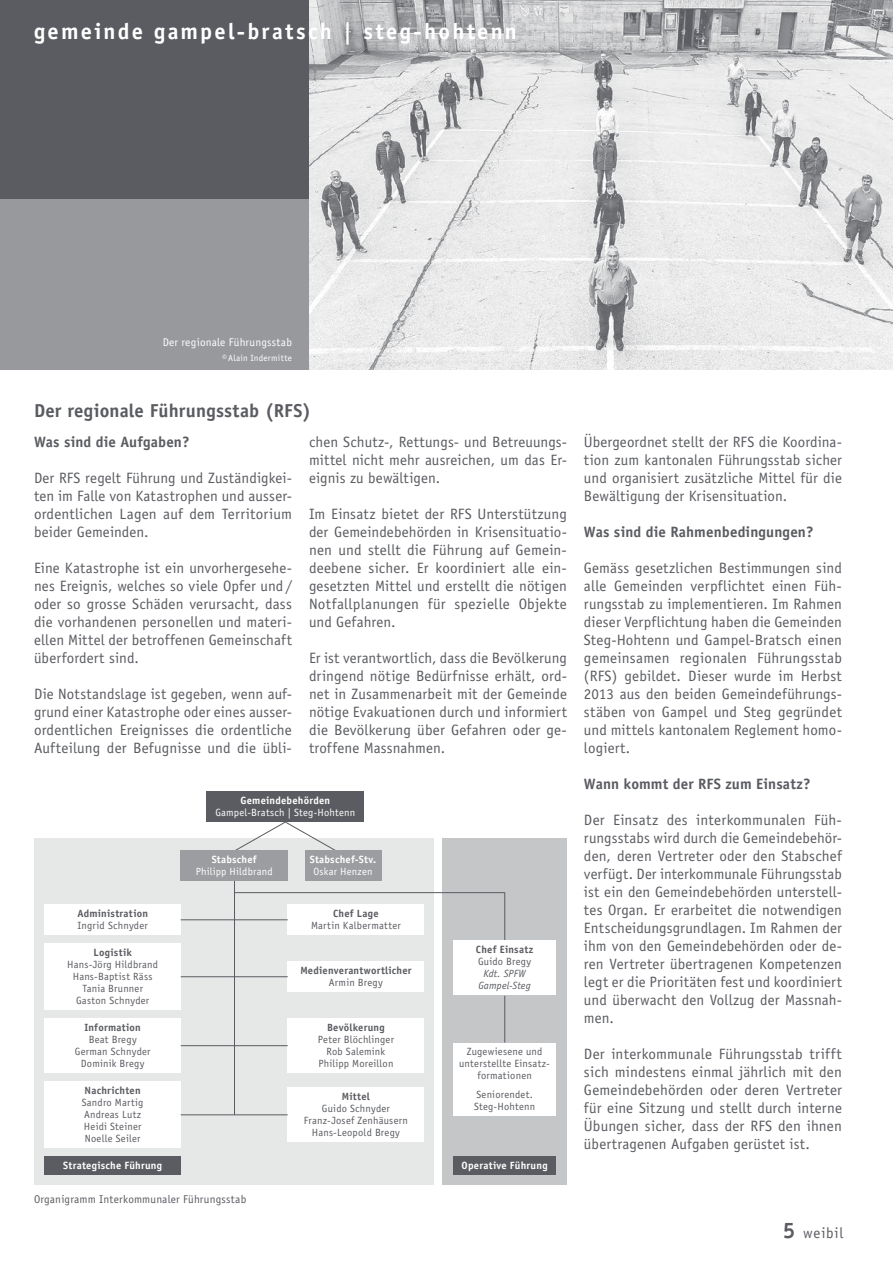
<style>
.page{position:relative;width:893px;height:1263px;background:#fff}
.page>*{position:absolute;margin:0;border:0;box-sizing:border-box;transform-origin:0 0}
.t1{font:700 22.5px "Officina Sans";letter-spacing:.1em;color:#fff}
.t2{font:700 18.75px "Officina Sans";letter-spacing:.01em;color:#5a5c61}
.t3{font:15px/18px "Officina Sans";letter-spacing:.01em;color:#5a5c61;text-align:justify}
.t4{font:700 15px "Officina Sans";letter-spacing:.01em;color:#5a5c61}
.t5{font:11.25px "Officina Sans";letter-spacing:.015em;color:#5a5c61}
.t6{font:11.25px "Officina Sans";letter-spacing:.02em;color:#fff}
.t7{font:10.5px/12px "Officina Sans";letter-spacing:.02em;color:#5a5c61;text-align:center}
.t8{font:700 10.5px "Officina Sans";letter-spacing:.02em;color:#5a5c61}
.t9{font:700 10.5px "Officina Sans";letter-spacing:.02em;color:#fff}
.t10{font:10.5px "Officina Sans";letter-spacing:.02em;color:#fff}
.t11{font:italic 10.5px/12px "Officina Sans";letter-spacing:.015em;color:#5a5c61;text-align:center}
.t12{font:9px "Officina Sans";letter-spacing:.025em;color:#fff}
.s1{font-weight:700;font-size:22.5px}
</style>
<div class="page">
<div style="left:0;top:0;width:893px;height:370px;background:#5a5c61"></div>
<div style="left:0;top:200px;width:309px;height:170px;background:#98999c"></div>
<img style="left:309px;top:0;width:584px;height:370px">
<div style="left:34px;top:838px;width:400px;height:346px;background:#e6e7e7"></div>
<div style="left:442px;top:838px;width:125px;height:346px;background:#c5c6c8"></div>
<div style="left:207px;top:791px;width:157px;height:31px;background:#5a5c61"></div>
<div style="left:454px;top:1156px;width:102px;height:19px;background:#5a5c61"></div>
<div style="left:45px;top:904px;width:136px;height:31px;background:#fff"></div>
<div style="left:45px;top:1156px;width:136px;height:19px;background:#5a5c61"></div>
<div style="left:288px;top:904px;width:136px;height:31px;background:#fff"></div>
<div style="left:288px;top:961px;width:136px;height:31px;background:#fff"></div>
<div style="left:288px;top:1018px;width:136px;height:55px;background:#fff"></div>
<div style="left:288px;top:1087px;width:136px;height:55px;background:#fff"></div>
<div style="left:45px;top:1018px;width:136px;height:55px;background:#fff"></div>
<div style="left:45px;top:1081px;width:136px;height:67px;background:#fff"></div>
<div style="left:45px;top:943px;width:136px;height:67px;background:#fff"></div>
<hr style="left:234px;top:881px;width:1px;height:234px;background:#5a5c61">
<hr style="left:504px;top:892px;width:1px;height:48px;background:#5a5c61">
<hr style="left:504px;top:996px;width:1px;height:46px;background:#5a5c61">
<hr style="left:181px;top:919px;width:107px;height:1px;background:#5a5c61">
<hr style="left:234px;top:892px;width:271px;height:1px;background:#5a5c61">
<hr style="left:181px;top:976px;width:107px;height:1px;background:#5a5c61">
<hr style="left:181px;top:1045px;width:107px;height:1px;background:#5a5c61">
<hr style="left:181px;top:1114px;width:107px;height:1px;background:#5a5c61">
<div style="left:454px;top:940px;width:102px;height:55px;background:#fff"></div>
<div style="left:454px;top:1043px;width:102px;height:73px;background:#fff"></div>
<svg style="left:235px;top:822px;width:101px;height:28px"></svg>
<div style="left:181px;top:850px;width:107px;height:31px;background:#9c9da0"></div>
<div style="left:305px;top:850px;width:76px;height:31px;background:#9c9da0"></div>
<h1 class="t1" style="left:34px;top:17px;width:484px">gemeinde gampel-bratsch | steg-hohtenn</h1>
<p class="t6" style="left:163px;top:336px;width:131px">Der regionale Führungsstab</p>
<p class="t12" style="left:222px;top:353px;width:71px">©Alain Indermitte</p>
<p class="t2" style="left:34px;top:399px;width:278px">Der regionale Führungsstab (RFS)</p>
<p class="t4" style="left:34px;top:432px;width:157px">Was sind die Aufgaben?</p>
<p class="t3" style="left:34px;top:468px;width:259px">Der RFS regelt Führung und Zuständigkei&shy;ten im Falle von Katastrophen und ausser&shy;ordentlichen Lagen auf dem Territorium beider Gemeinden.</p>
<p class="t3" style="left:34px;top:558px;width:259px">Eine Katastrophe ist ein unvorhergesehe&shy;nes Ereignis, welches so viele Opfer und/ oder so grosse Schäden verursacht, dass die vorhandenen personellen und materi&shy;ellen Mittel der betroffenen Gemeinschaft überfordert sind.</p>
<p class="t3" style="left:34px;top:684px;width:259px">Die Notstandslage ist gegeben, wenn auf&shy;grund einer Katastrophe oder eines ausser&shy;ordentlichen Ereignisses die ordentliche Aufteilung der Befugnisse und die übli-</p>
<p class="t3" style="left:309px;top:432px;width:259px">chen Schutz-, Rettungs- und Betreuungs&shy;mittel nicht mehr ausreichen, um das Er&shy;eignis zu bewältigen.</p>
<p class="t3" style="left:309px;top:504px;width:259px">Im Einsatz bietet der RFS Unterstützung der Gemeindebehörden in Krisensituatio&shy;nen und stellt die Führung auf Gemein&shy;deebene sicher. Er koordiniert alle ein&shy;gesetzten Mittel und erstellt die nötigen Notfallplanungen für spezielle Objekte und Gefahren.</p>
<p class="t3" style="left:309px;top:648px;width:259px">Er ist verantwortlich, dass die Bevölkerung dringend nötige Bedürfnisse erhält, ord&shy;net in Zusammenarbeit mit der Gemeinde nötige Evakuationen durch und informiert die Bevölkerung über Gefahren oder ge&shy;troffene Massnahmen.</p>
<p class="t9" style="left:241px;top:794px;width:91px">Gemeindebehörden</p>
<p class="t10" style="left:215px;top:806px;width:141px">Gampel-Bratsch | Steg-Hohtenn</p>
<p class="t8" style="left:77px;top:907px;width:72px">Administration</p>
<p class="t7" style="left:78px;top:919px;width:72px">Ingrid Schnyder</p>
<p class="t8" style="left:93px;top:946px;width:40px">Logistik</p>
<p class="t7" style="left:67px;top:958px;width:92px">Hans-Jörg Hildbrand<br>Hans-Baptist Räss<br>Tania Brunner<br>Gaston Schnyder</p>
<p class="t8" style="left:84px;top:1020px;width:58px">Information</p>
<p class="t7" style="left:75px;top:1033px;width:77px">Beat Bregy<br>German Schnyder<br>Dominik Bregy</p>
<p class="t8" style="left:85px;top:1084px;width:58px">Nachrichten</p>
<p class="t7" style="left:82px;top:1096px;width:63px;text-align:left">Sandro Martig<br>Andreas Lutz<br>Heidi Steiner<br>Noelle Seiler</p>
<p class="t9" style="left:63px;top:1158px;width:100px">Strategische Führung</p>
<p class="t9" style="left:212px;top:852px;width:47px">Stabschef</p>
<p class="t10" style="left:196px;top:865px;width:78px">Philipp Hildbrand</p>
<p class="t5" style="left:34px;top:1192px;width:214px">Organigramm Interkommunaler Führungsstab</p>
<p class="t9" style="left:310px;top:852px;width:68px">Stabschef-Stv.</p>
<p class="t10" style="left:314px;top:865px;width:61px">Oskar Henzen</p>
<p class="t8" style="left:333px;top:907px;width:47px">Chef Lage</p>
<p class="t7" style="left:311px;top:919px;width:91px">Martin Kalbermatter</p>
<p class="t8" style="left:300px;top:964px;width:113px">Medienverantwortlicher</p>
<p class="t7" style="left:329px;top:976px;width:56px">Armin Bregy</p>
<p class="t8" style="left:327px;top:1020px;width:59px">Bevölkerung</p>
<p class="t7" style="left:318px;top:1033px;width:78px">Peter Blöchlinger<br>Rob Salemink<br>Philipp Moreillon</p>
<p class="t8" style="left:342px;top:1090px;width:30px">Mittel</p>
<p class="t7" style="left:304px;top:1102px;width:106px">Guido Schnyder<br>Franz-Josef Zenhäusern<br>Hans-Leopold Bregy</p>
<p class="t8" style="left:476px;top:943px;width:59px">Chef Einsatz</p>
<p class="t7" style="left:478px;top:955px;width:55px">Guido Bregy</p>
<p class="t11" style="left:478px;top:967px;width:54px">Kdt. SPFW<br>Gampel-Steg</p>
<p class="t7" style="left:459px;top:1045px;width:91px">Zugewiesene und unterstellte Einsatz&shy;formationen</p>
<p class="t7" style="left:474px;top:1088px;width:63px;text-align:left">Seniorendet.<br>Steg-Hohtenn</p>
<p class="t9" style="left:462px;top:1158px;width:88px">Operative Führung</p>
<p class="t3" style="left:584px;top:432px;width:259px">Übergeordnet stellt der RFS die Koordina&shy;tion zum kantonalen Führungsstab sicher und organisiert zusätzliche Mittel für die Bewältigung der Krisensituation.</p>
<p class="t4" style="left:584px;top:522px;width:231px">Was sind die Rahmenbedingungen?</p>
<p class="t3" style="left:584px;top:558px;width:259px">Gemäss gesetzlichen Bestimmungen sind alle Gemeinden verpflichtet einen Füh&shy;rungsstab zu implementieren. Im Rahmen dieser Verpflichtung haben die Gemeinden Steg-Hohtenn und Gampel-Bratsch einen gemeinsamen regionalen Führungsstab (RFS) gebildet. Dieser wurde im Herbst 2013 aus den beiden Gemeindeführungs&shy;stäben von Gampel und Steg gegründet und mittels kantonalem Reglement homo&shy;logiert.</p>
<p class="t4" style="left:584px;top:774px;width:228px">Wann kommt der RFS zum Einsatz?</p>
<p class="t3" style="left:584px;top:810px;width:259px">Der Einsatz des interkommunalen Füh&shy;rungsstabs wird durch die Gemeindebehör&shy;den, deren Vertreter oder den Stabschef verfügt. Der interkommunale Führungsstab ist ein den Gemeindebehörden unterstell&shy;tes Organ. Er erarbeitet die notwendigen Entscheidungsgrundlagen. Im Rahmen der ihm von den Gemeindebehörden oder de&shy;ren Vertreter übertragenen Kompetenzen legt er die Prioritäten fest und koordiniert und überwacht den Vollzug der Massnah&shy;men.</p>
<p class="t3" style="left:584px;top:1044px;width:259px">Der interkommunale Führungsstab trifft sich mindestens einmal jährlich mit den Gemeindebehörden oder deren Vertreter für eine Sitzung und stellt durch interne Übungen sicher, dass der RFS den ihnen übertragenen Aufgaben gerüstet ist.</p>
<p class="t3" style="left:783px;top:1224px;width:62px"><span class="s1">5</span> weibil</p>
</div>
